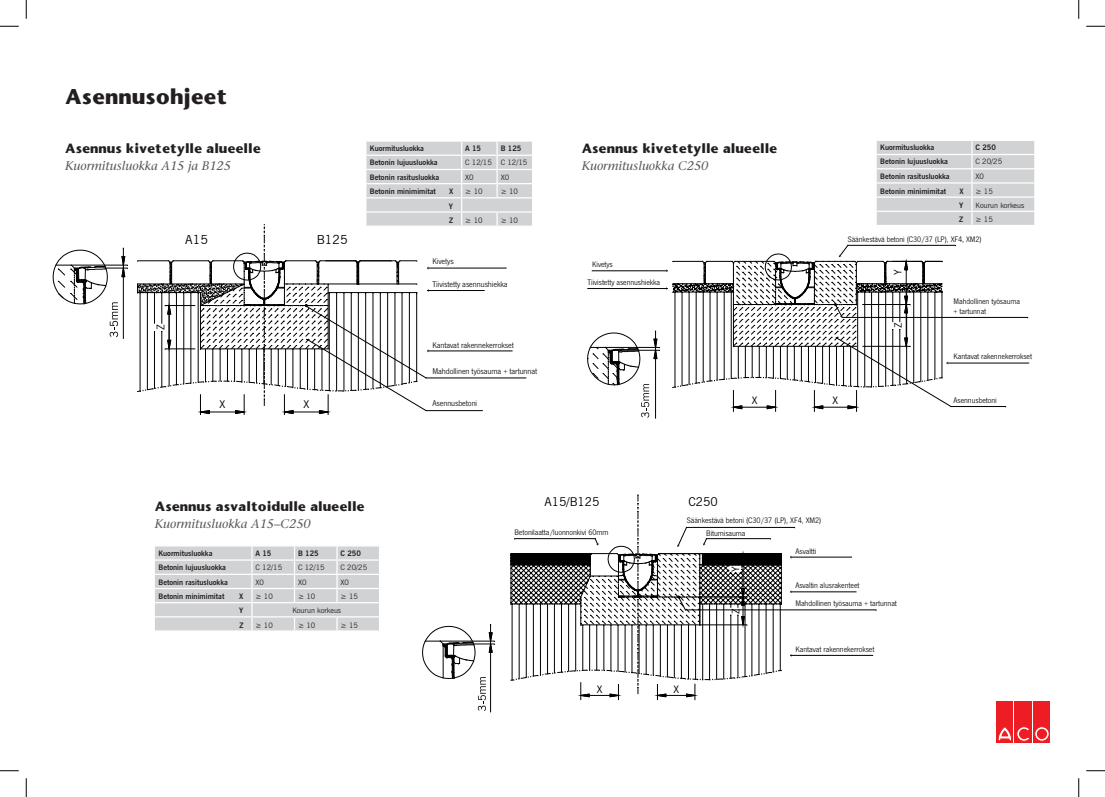
<style>
.page{position:relative;width:1105px;height:797px;background:#fff}
.page>*{position:absolute;margin:0;border:0;box-sizing:border-box;transform-origin:0 0}
.t1{font:700 20px "Stone Sans";color:#231f20}
.t2{font:700 12.5px "Stone Sans";color:#231f20}
.t3{font:italic 12.5px "Stone Serif";color:#57585a}
.t4{font:12.5px "News Gothic BT";color:#000001}
.t5{font:12.12px "News Gothic BT";color:#000001}
.t6{font:10.75px "News Gothic BT";color:#000001}
.t7{font:10.38px "News Gothic BT";color:#000001}
.t8{font:8.5px "News Gothic TOT";letter-spacing:-.01em;color:#111314}
.t9{font:8.25px/9.9px "News Gothic TOT";letter-spacing:-.01em;color:#111314}
.t10{font:700 7.38px/14.1px "News Gothic BT";color:#231f20}
.t11{font:7.38px "News Gothic BT";color:#231f20}
</style>
<div class="page">
<hr style="left:123px;top:277px;width:1px;height:61px;background:#000001">
<svg style="left:53px;top:248px;width:75px;height:89px"></svg>
<hr style="left:592px;top:270px;width:75px;height:1px;background:#000001">
<hr style="left:588px;top:288px;width:79px;height:1px;background:#000001">
<hr style="left:947px;top:363px;width:82px;height:1px;background:#000001">
<svg style="left:666px;top:245px;width:362px;height:166px"></svg>
<svg style="left:587px;top:331px;width:73px;height:87px"></svg>
<hr style="left:490px;top:652px;width:1px;height:60px;background:#000001">
<svg style="left:511px;top:494px;width:365px;height:205px"></svg>
<svg style="left:422px;top:624px;width:73px;height:87px"></svg>
<svg style="left:137px;top:141px;width:395px;height:274px"></svg>
<hr style="left:366px;top:225px;width:96px;height:2px;background:#fff">
<hr style="left:462px;top:225px;width:35px;height:2px;background:#fff">
<hr style="left:497px;top:225px;width:36px;height:2px;background:#fff">
<svg style="left:877px;top:141px;width:158px;height:84px;background:#d4d5d7"></svg>
<svg style="left:155px;top:546px;width:224px;height:84px;background:#d5d6d7"></svg>
<div style="left:996px;top:701px;width:17px;height:41px;background:#ee1d23"></div>
<div style="left:1015px;top:701px;width:17px;height:41px;background:#ee1d23"></div>
<svg style="left:998px;top:726px;width:31px;height:15px"></svg>
<div style="left:1033px;top:701px;width:17px;height:41px;background:#ee1d23"></div>
<svg style="left:1035px;top:726px;width:14px;height:15px"></svg>
<div style="left:1035px;top:726px;width:14px;height:15px;border:1px solid #ee1d23;border-radius:50%"></div>
<div style="left:1037px;top:729px;width:9px;height:9px;background:#ee1d23;border-radius:50%"></div>
<div style="left:1037px;top:729px;width:9px;height:9px;border:1px solid #ee1d23;border-radius:50%"></div>
<svg style="left:0;top:25px;width:19px;height:2px"></svg>
<svg style="left:1086px;top:25px;width:19px;height:2px"></svg>
<svg style="left:0;top:770px;width:19px;height:1px"></svg>
<svg style="left:1086px;top:770px;width:19px;height:1px"></svg>
<svg style="left:25px;top:0;width:2px;height:19px"></svg>
<svg style="left:25px;top:778px;width:2px;height:19px"></svg>
<svg style="left:1078px;top:0;width:1px;height:19px"></svg>
<svg style="left:1078px;top:778px;width:1px;height:19px"></svg>
<h1 class="t1" style="left:65px;top:83px;width:164px">Asennusohjeet</h1>
<h2 class="t2" style="left:65px;top:139px;width:197px">Asennus kivetetylle alueelle</h2>
<h2 class="t3" style="left:65px;top:158px;width:167px">Kuormitusluokka A15 ja B125</h2>
<h2 class="t4" style="left:185px;top:232px;width:24px">A15</h2>
<h2 class="t4" style="left:317px;top:232px;width:32px">B125</h2>
<h3 class="t6" style="left:154px;top:330px;width:7px;rotate:-90deg">Z</h3>
<p class="t10" style="left:370px;top:141px;width:56px">Kuormitusluokka</p>
<p class="t10" style="left:465px;top:141px;width:17px">A 15</p>
<p class="t10" style="left:501px;top:141px;width:22px">B 125</p>
<p class="t10" style="left:370px;top:155px;width:69px">Betonin lujuusluokka</p>
<p class="t11" style="left:465px;top:158px;width:64px">C 12/15 C 12/15</p>
<p class="t10" style="left:370px;top:170px;width:71px">Betonin rasitusluokka</p>
<p class="t11" style="left:465px;top:173px;width:10px">X0</p>
<p class="t11" style="left:501px;top:173px;width:10px">X0</p>
<p class="t10" style="left:370px;top:185px;width:67px">Betonin minimimitat</p>
<p class="t10" style="left:449px;top:185px;width:6px">X</p>
<p class="t11" style="left:465px;top:187px;width:19px">≥ 10</p>
<p class="t11" style="left:501px;top:187px;width:19px">≥ 10</p>
<p class="t10" style="left:449px;top:199px;width:6px">Y<br>Z</p>
<p class="t11" style="left:465px;top:216px;width:19px">≥ 10</p>
<p class="t11" style="left:501px;top:216px;width:19px">≥ 10</p>
<p class="t8" style="left:432px;top:257px;width:23px">Kivetys</p>
<p class="t8" style="left:432px;top:279px;width:77px">Tiivistetty asennushiekka</p>
<p class="t8" style="left:432px;top:340px;width:83px">Kantavat rakennekerrokset</p>
<p class="t8" style="left:432px;top:366px;width:106px">Mahdollinen työsauma + tartunnat</p>
<h3 class="t6" style="left:220px;top:398px;width:7px">X</h3>
<h3 class="t6" style="left:303px;top:398px;width:7px">X</h3>
<p class="t8" style="left:432px;top:399px;width:46px">Asennusbetoni</p>
<h2 class="t2" style="left:582px;top:139px;width:197px">Asennus kivetetylle alueelle</h2>
<h2 class="t3" style="left:582px;top:158px;width:128px">Kuormitusluokka C250</h2>
<p class="t9" style="left:592px;top:259px;width:22px">Kivetys</p>
<p class="t9" style="left:588px;top:277px;width:74px">Tiivistetty asennushiekka</p>
<p class="t10" style="left:880px;top:140px;width:56px">Kuormitusluokka</p>
<p class="t10" style="left:975px;top:140px;width:22px">C 250</p>
<p class="t10" style="left:880px;top:155px;width:69px">Betonin lujuusluokka</p>
<p class="t11" style="left:975px;top:157px;width:28px">C 20/25</p>
<p class="t10" style="left:880px;top:170px;width:71px">Betonin rasitusluokka</p>
<p class="t11" style="left:975px;top:172px;width:10px">X0</p>
<p class="t10" style="left:880px;top:184px;width:67px">Betonin minimimitat</p>
<p class="t10" style="left:959px;top:184px;width:6px">X</p>
<p class="t11" style="left:975px;top:186px;width:19px">≥ 15</p>
<p class="t10" style="left:959px;top:198px;width:6px">Y</p>
<p class="t11" style="left:975px;top:201px;width:50px">Kourun korkeus</p>
<p class="t10" style="left:959px;top:212px;width:6px">Z</p>
<p class="t11" style="left:975px;top:215px;width:19px">≥ 15</p>
<p class="t9" style="left:848px;top:234px;width:135px">Säänkestävä betoni (C30/37 (LP), XF4, XM2)</p>
<p class="t7" style="left:891px;top:275px;width:7px;rotate:-90deg">Y</p>
<p class="t7" style="left:892px;top:328px;width:7px;rotate:-90deg">Z</p>
<p class="t9" style="left:953px;top:296px;width:68px">Mahdollinen työsauma + tartunnat</p>
<p class="t7" style="left:752px;top:394px;width:7px">X</p>
<p class="t7" style="left:832px;top:394px;width:7px">X</p>
<p class="t9" style="left:953px;top:351px;width:80px">Kantavat rakennekerrokset</p>
<p class="t9" style="left:953px;top:395px;width:45px">Asennusbetoni</p>
<h2 class="t2" style="left:155px;top:497px;width:211px">Asennus asvaltoidulle alueelle</h2>
<h2 class="t3" style="left:155px;top:516px;width:157px">Kuormitusluokka A15–C250</h2>
<p class="t10" style="left:158px;top:546px;width:56px">Kuormitusluokka</p>
<p class="t10" style="left:256px;top:546px;width:17px">A 15</p>
<p class="t10" style="left:298px;top:546px;width:22px">B 125</p>
<p class="t10" style="left:341px;top:546px;width:22px">C 250</p>
<p class="t10" style="left:158px;top:560px;width:69px">Betonin lujuusluokka</p>
<p class="t11" style="left:256px;top:563px;width:28px">C 12/15</p>
<p class="t11" style="left:298px;top:563px;width:28px">C 12/15</p>
<p class="t11" style="left:341px;top:563px;width:28px">C 20/25</p>
<p class="t10" style="left:158px;top:575px;width:71px">Betonin rasitusluokka</p>
<p class="t11" style="left:256px;top:578px;width:10px">X0</p>
<p class="t11" style="left:298px;top:578px;width:10px">X0</p>
<p class="t11" style="left:341px;top:578px;width:10px">X0</p>
<p class="t10" style="left:158px;top:589px;width:67px">Betonin minimimitat</p>
<p class="t10" style="left:239px;top:589px;width:6px">X</p>
<p class="t11" style="left:256px;top:592px;width:19px">≥ 10</p>
<p class="t11" style="left:298px;top:592px;width:19px">≥ 10</p>
<p class="t11" style="left:341px;top:592px;width:19px">≥ 15</p>
<p class="t10" style="left:239px;top:603px;width:6px">Y</p>
<p class="t11" style="left:292px;top:606px;width:50px">Kourun korkeus</p>
<p class="t10" style="left:239px;top:617px;width:6px">Z</p>
<p class="t11" style="left:256px;top:620px;width:19px">≥ 10</p>
<p class="t11" style="left:298px;top:620px;width:19px">≥ 10</p>
<p class="t11" style="left:341px;top:620px;width:19px">≥ 15</p>
<h3 class="t5" style="left:544px;top:494px;width:56px">A15/B125</h3>
<h3 class="t5" style="left:689px;top:494px;width:31px">C250</h3>
<p class="t9" style="left:687px;top:516px;width:136px">Säänkestävä betoni (C30/37 (LP), XF4, XM2)</p>
<p class="t9" style="left:515px;top:527px;width:95px">Betonilaatta/luonnonkivi 60mm</p>
<p class="t9" style="left:706px;top:528px;width:41px">Bitumisauma</p>
<p class="t9" style="left:796px;top:546px;width:22px">Asvaltti</p>
<p class="t9" style="left:795px;top:580px;width:66px">Asvaltin alusrakenteet</p>
<p class="t7" style="left:729px;top:572px;width:7px;rotate:-90deg">Y</p>
<p class="t7" style="left:730px;top:613px;width:7px;rotate:-90deg">Z</p>
<p class="t9" style="left:795px;top:598px;width:103px">Mahdollinen työsauma + tartunnat</p>
<p class="t7" style="left:597px;top:683px;width:7px">X</p>
<p class="t7" style="left:673px;top:683px;width:7px">X</p>
<p class="t9" style="left:796px;top:644px;width:80px">Kantavat rakennekerrokset</p>
</div>
